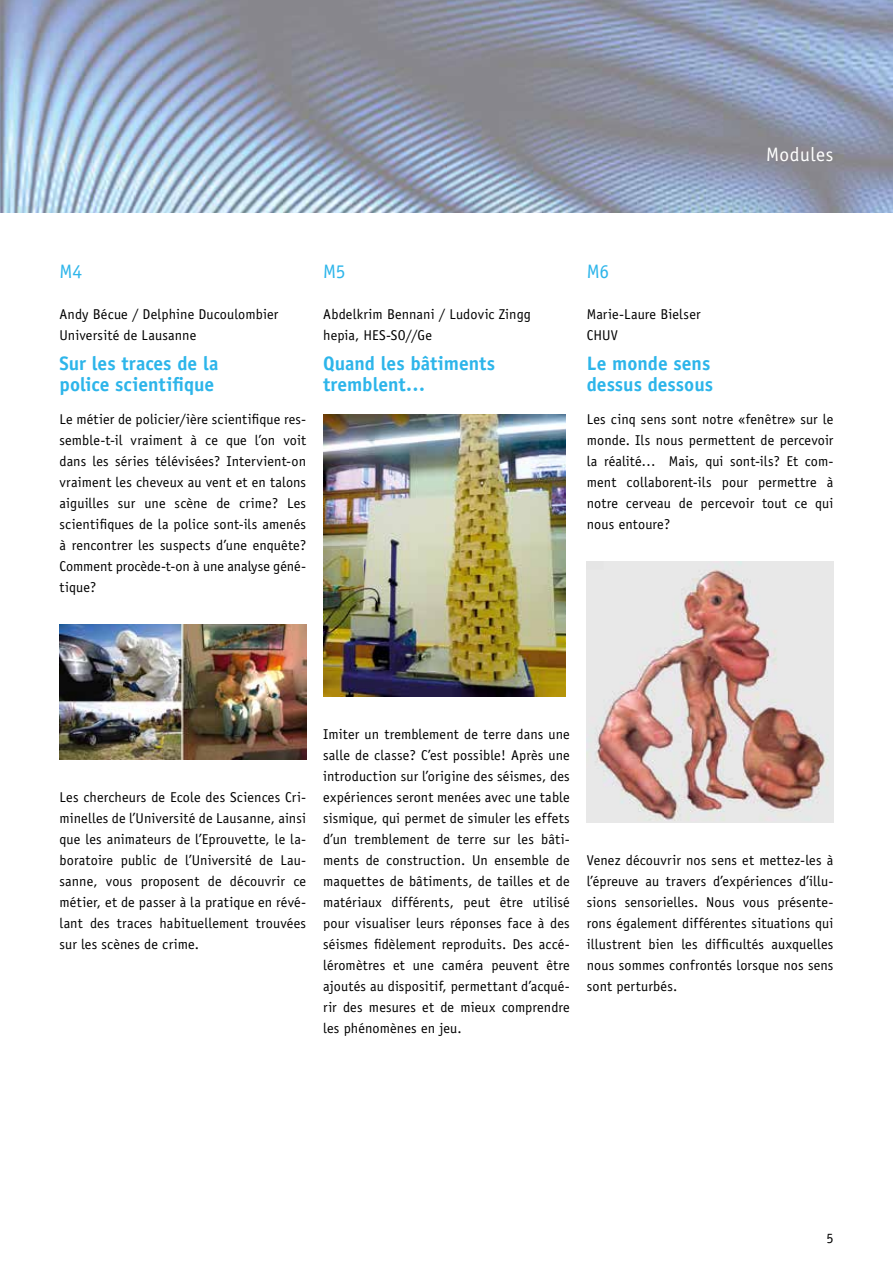
<style>
.page{position:relative;width:893px;height:1263px;background:#fff}
.page>*{position:absolute;margin:0;border:0;box-sizing:border-box;transform-origin:0 0}
.t1{font:700 19.5px/21px "Officina Sans";color:#2db5ea}
.t2{font:19.5px "Officina Sans";letter-spacing:.025em;color:#fff}
.t3{font:19.5px "Officina Sans";color:#2db5ea}
.t4{font:14.25px/21px "Officina Sans";letter-spacing:.01em;color:#000;text-align:justify}
</style>
<div class="page">
<img style="left:0;top:0;width:893px;height:213px">
<img style="left:60px;top:624px;width:246px;height:136px">
<img style="left:587px;top:562px;width:246px;height:261px">
<img style="left:323px;top:414px;width:242px;height:283px">
<h1 class="t2" style="left:766px;top:143px;width:69px">Modules</h1>
<h1 class="t2" style="left:774px;top:144px;width:60px">Module</h1>
<h1 class="t3" style="left:60px;top:260px;width:24px">M4</h1>
<h1 class="t3" style="left:323px;top:260px;width:24px">M5</h1>
<h1 class="t3" style="left:587px;top:260px;width:24px">M6</h1>
<p class="t4" style="left:323px;top:303px;width:209px">Abdelkrim Bennani / Ludovic Zingg hepia, HES-SO//Ge</p>
<h1 class="t1" style="left:323px;top:352px;width:174px">Quand les bâtiments tremblent…</h1>
<p class="t4" style="left:60px;top:303px;width:220px">Andy Bécue / Delphine Ducoulombier<br>Université de Lausanne</p>
<h1 class="t1" style="left:60px;top:352px;width:160px">Sur les traces de la police scientifique</h1>
<p class="t4" style="left:60px;top:408px;width:248px">Le métier de policier/ière scientifique res&shy;semble-t-il vraiment à ce que l’on voit dans les séries télévisées? Intervient-on vraiment les cheveux au vent et en talons aiguilles sur une scène de crime? Les scientifiques de la police sont-ils amenés à rencontrer les suspects d’une enquête?<br>Comment procède-t-on à une analyse géné&shy;tique?</p>
<p class="t4" style="left:587px;top:303px;width:115px">Marie-Laure Bielser<br>CHUV</p>
<h1 class="t1" style="left:587px;top:352px;width:128px">Le monde sens dessus dessous</h1>
<p class="t4" style="left:587px;top:408px;width:248px">Les cinq sens sont notre «fenêtre» sur le monde. Ils nous permettent de percevoir la réalité… Mais, qui sont-ils? Et com&shy;ment collaborent-ils pour permettre à notre cerveau de percevoir tout ce qui nous entoure?</p>
<p class="t4" style="left:60px;top:786px;width:248px">Les chercheurs de Ecole des Sciences Cri&shy;minelles de l’Université de Lausanne, ainsi que les animateurs de l’Eprouvette, le la&shy;boratoire public de l’Université de Lau&shy;sanne, vous proposent de découvrir ce métier, et de passer à la pratique en révé&shy;lant des traces habituellement trouvées sur les scènes de crime.</p>
<p class="t4" style="left:323px;top:723px;width:248px">Imiter un tremblement de terre dans une salle de classe? C’est possible! Après une introduction sur l’origine des séismes, des expériences seront menées avec une table sismique, qui permet de simuler les effets d’un tremblement de terre sur les bâti&shy;ments de construction. Un ensemble de maquettes de bâtiments, de tailles et de matériaux différents, peut être utilisé pour visualiser leurs réponses face à des séismes fidèlement reproduits. Des accé&shy;léromètres et une caméra peuvent être ajoutés au dispositif, permettant d’acqué&shy;rir des mesures et de mieux comprendre les phénomènes en jeu.</p>
<p class="t4" style="left:587px;top:849px;width:248px">Venez découvrir nos sens et mettez-les à l’épreuve au travers d’expériences d’illu&shy;sions sensorielles. Nous vous présente&shy;rons également différentes situations qui illustrent bien les difficultés auxquelles nous sommes confrontés lorsque nos sens sont perturbés.</p>
<p class="t4" style="left:826px;top:1227px;width:9px">5</p>
</div>
